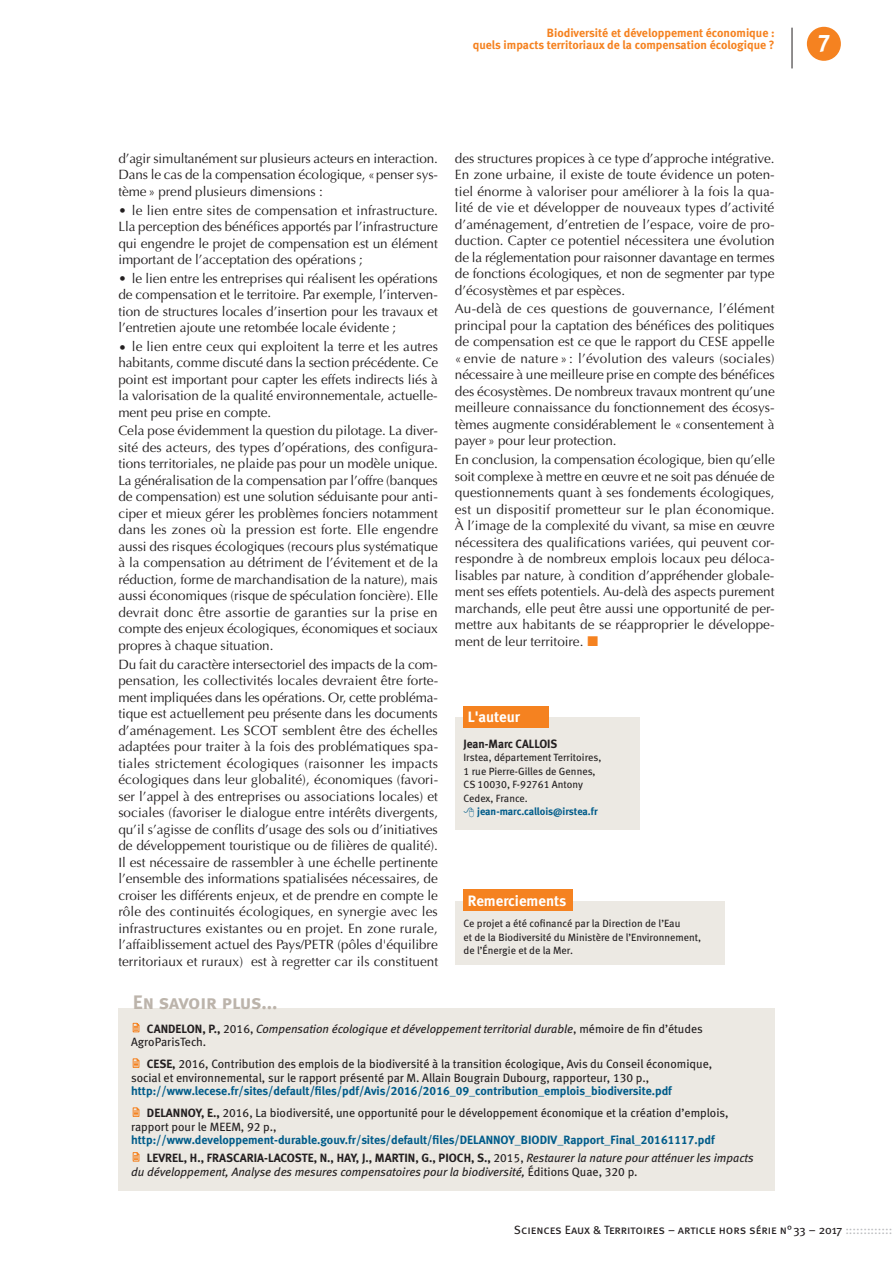
<style>
.page{position:relative;width:893px;height:1263px;background:#fff}
.page>*{position:absolute;margin:0;border:0;box-sizing:border-box;transform-origin:0 0}
.t1{font:24px "Meta Bold Caps Expert";color:#fff}
.t2{font:19.5px "Meta Bold LF Caps";letter-spacing:-.015em;color:#bcb4ab}
.t3{font:15px "Meta Bold LF";color:#fff}
.t4{font:13.5px/16.5px "Optima";letter-spacing:-.005em;color:#231f20;text-align:justify}
.t5{font:12px/13.5px "Meta Book LF";color:#231f20}
.t6{font:12px/17.7px "Meta Bold LF";color:#005c8a}
.t7{font:italic 12px/13.5px "Meta Book LF";color:#231f20}
.t8{font:700 12px/12px "Meta";color:#f58220;text-align:right}
.t9{font:12px "Meta Book Caps";color:#231f20}
.t10{font:12px "Meta Bold LF";color:#231f20}
.t11{font:10.5px/13.5px "Meta Book LF";color:#231f20}
.t12{font:10.5px "Meta Bold LF";letter-spacing:-.01em;color:#005c8a}
.s1{font-family:"Meta Bold LF";font-style:normal}
.s2{font-style:normal}
.s3{font-family:"Meta Bold LF"}
.s4{color:#231f20}
.s5{font-family:"Meta Book LF";color:#231f20}
.s6{font-family:"Meta Book LF";font-style:italic;color:#231f20}
.s7{color:#bcbdc0}
</style>
<div class="page">
<div style="left:455px;top:718px;width:185px;height:112px;background:#ece9e3"></div>
<div style="left:463px;top:706px;width:86px;height:21px;background:#f58220"></div>
<div style="left:118px;top:1008px;width:657px;height:183px;background:#ece9e3"></div>
<svg style="left:133px;top:1022px;width:7px;height:10px"></svg>
<svg style="left:133px;top:1058px;width:7px;height:10px"></svg>
<svg style="left:133px;top:1107px;width:7px;height:10px"></svg>
<svg style="left:133px;top:1152px;width:7px;height:9px"></svg>
<div style="left:455px;top:901px;width:269px;height:64px;background:#ece9e3"></div>
<div style="left:463px;top:890px;width:110px;height:21px;background:#f58220"></div>
<div style="left:807px;top:27px;width:34px;height:34px;background:#f58220;border-radius:50%"></div>
<hr style="left:792px;top:28px;width:1px;height:40px;background:#231f20">
<p class="t8" style="left:473px;top:27px;width:303px">Biodiversité et développement économique :<br>quels impacts territoriaux de la compensation écologique ?</p>
<p class="t4" style="left:118px;top:150px;width:321px">d’agir simultanément sur plusieurs acteurs en interaction.<br>Dans le cas de la compensation écologique, «penser sys&shy;tème» prend plusieurs dimensions :</p>
<p class="t4" style="left:118px;top:202px;width:321px">• le lien entre sites de compensation et infrastructure.<br>Lla perception des bénéfices apportés par l’infrastructure qui engendre le projet de compensation est un élément important de l’acceptation des opérations ;</p>
<p class="t4" style="left:118px;top:270px;width:321px">• le lien entre les entreprises qui réalisent les opérations de compensation et le territoire. Par exemple, l’interven&shy;tion de structures locales d’insertion pour les travaux et l’entretien ajoute une retombée locale évidente ;</p>
<p class="t4" style="left:118px;top:338px;width:321px">• le lien entre ceux qui exploitent la terre et les autres habitants, comme discuté dans la section précédente. Ce point est important pour capter les effets indirects liés à la valorisation de la qualité environnementale, actuelle&shy;ment peu prise en compte.</p>
<p class="t4" style="left:118px;top:423px;width:321px">Cela pose évidemment la question du pilotage. La diver&shy;sité des acteurs, des types d’opérations, des configura&shy;tions territoriales, ne plaide pas pour un modèle unique.<br>La généralisation de la compensation par l’offre (banques de compensation) est une solution séduisante pour anti&shy;ciper et mieux gérer les problèmes fonciers notamment dans les zones où la pression est forte. Elle engendre aussi des risques écologiques (recours plus systématique à la compensation au détriment de l’évitement et de la réduction, forme de marchandisation de la nature), mais aussi économiques (risque de spéculation foncière). Elle devrait donc être assortie de garanties sur la prise en compte des enjeux écologiques, économiques et sociaux propres à chaque situation.</p>
<p class="t4" style="left:118px;top:656px;width:321px">Du fait du caractère intersectoriel des impacts de la com&shy;pensation, les collectivités locales devraient être forte&shy;ment impliquées dans les opérations. Or, cette probléma&shy;tique est actuellement peu présente dans les documents d’aménagement. Les SCOT semblent être des échelles adaptées pour traiter à la fois des problématiques spa&shy;tiales strictement écologiques (raisonner les impacts écologiques dans leur globalité), économiques (favori&shy;ser l’appel à des entreprises ou associations locales) et sociales (favoriser le dialogue entre intérêts divergents, qu’il s’agisse de conflits d’usage des sols ou d’initiatives de développement touristique ou de filières de qualité).<br>Il est nécessaire de rassembler à une échelle pertinente l’ensemble des informations spatialisées nécessaires, de croiser les différents enjeux, et de prendre en compte le rôle des continuités écologiques, en synergie avec les infrastructures existantes ou en projet. En zone rurale, l’affaiblissement actuel des Pays/PETR (pôles d'équilibre territoriaux et ruraux) est à regretter car ils constituent</p>
<h2 class="t2" style="left:133px;top:991px;width:146px">En savoir plus...</h2>
<p class="t4" style="left:455px;top:150px;width:321px">des structures propices à ce type d’approche intégrative.<br>En zone urbaine, il existe de toute évidence un poten&shy;tiel énorme à valoriser pour améliorer à la fois la qua&shy;lité de vie et développer de nouveaux types d’activité d’aménagement, d’entretien de l’espace, voire de pro&shy;duction. Capter ce potentiel nécessitera une évolution de la réglementation pour raisonner davantage en termes de fonctions écologiques, et non de segmenter par type d’écosystèmes et par espèces.</p>
<p class="t4" style="left:455px;top:301px;width:321px">Au-delà de ces questions de gouvernance, l’élément principal pour la captation des bénéfices des politiques de compensation est ce que le rapport du CESE appelle « envie de nature » : l’évolution des valeurs (sociales) nécessaire à une meilleure prise en compte des bénéfices des écosystèmes. De nombreux travaux montrent qu’une meilleure connaissance du fonctionnement des écosys&shy;tèmes augmente considérablement le «consentement à payer» pour leur protection.</p>
<p class="t4" style="left:455px;top:451px;width:321px">En conclusion, la compensation écologique, bien qu’elle soit complexe à mettre en œuvre et ne soit pas dénuée de questionnements quant à ses fondements écologiques, est un dispositif prometteur sur le plan économique.<br>À l’image de la complexité du vivant, sa mise en œuvre nécessitera des qualifications variées, qui peuvent cor&shy;respondre à de nombreux emplois locaux peu déloca&shy;lisables par nature, à condition d’appréhender globale&shy;ment ses effets potentiels. Au-delà des aspects purement marchands, elle peut être aussi une opportunité de per&shy;mettre aux habitants de se réapproprier le développe&shy;ment de leur territoire.</p>
<p class="t3" style="left:468px;top:708px;width:54px">L'auteur</p>
<p class="t10" style="left:463px;top:737px;width:95px">Jean-Marc CALLOIS</p>
<p class="t11" style="left:463px;top:751px;width:139px">Irstea, département Territoires,<br>1 rue Pierre-Gilles de Gennes,<br>CS 10030, F-92761 Antony<br>Cedex, France.</p>
<p class="t12" style="left:477px;top:805px;width:122px">jean-marc.callois@irstea.fr</p>
<p class="t3" style="left:468px;top:891px;width:100px">Remerciements</p>
<p class="t11" style="left:463px;top:917px;width:239px">Ce projet a été cofinancé par la Direction de l’Eau<br>et de la Biodiversité du Ministère de l’Environnement, de l’Énergie et de la Mer.</p>
<p class="t7" style="left:131px;top:1022px;width:573px;text-indent:16px"><span class="s1">CANDELON, P.,</span> <span class="s2">2016,</span> Compensation écologique et développement territorial durable<span class="s2">, mémoire de fin d’études<br>AgroParisTech.</span></p>
<p class="t5" style="left:131px;top:1057px;width:583px;text-indent:16px"><span class="s3">CESE,</span> 2016, Contribution des emplois de la biodiversité à la transition écologique, Avis du Conseil économique, social et environnemental, sur le rapport présenté par M. Allain Bougrain Dubourg, rapporteur, 130 p.,</p>
<p class="t6" style="left:131px;top:1082px;width:542px">http://www.lecese.fr/sites/default/files/pdf/Avis/2016/2016_09_contribution_emplois_biodiversite.pdf</p>
<p class="t5" style="left:131px;top:1106px;width:599px;text-indent:16px"><span class="s3">DELANNOY, E.,</span> 2016, La biodiversité, une opportunité pour le développement économique et la création d’emplois, rapport pour le MEEM, 92 p.,</p>
<p class="t6" style="left:147px;top:1131px;width:608px;text-indent:-16px">http://www.developpement-durable.gouv.fr/sites/default/files/DELANNOY_BIODIV_Rapport_Final_20161117.pdf<br><span class="s4">LEVREL, H., FRASCARIA-LACOSTE, N., HAY, J., MARTIN, G., PIOCH, S.,</span> <span class="s5">2015,</span> <span class="s6">Restaurer la nature pour atténuer les impacts</span></p>
<p class="t7" style="left:131px;top:1164px;width:508px">du développement, Analyse des mesures compensatoires pour la biodiversité, <span class="s2">Éditions Quae, 320 p.</span></p>
<h1 class="t1" style="left:818px;top:28px;width:13px">7</h1>
<p class="t9" style="left:514px;top:1223px;width:380px">Sciences Eaux &amp; Territoires – article hors série n°33 – 2017 <span class="s7">:::::::::::::</span></p>
</div>
